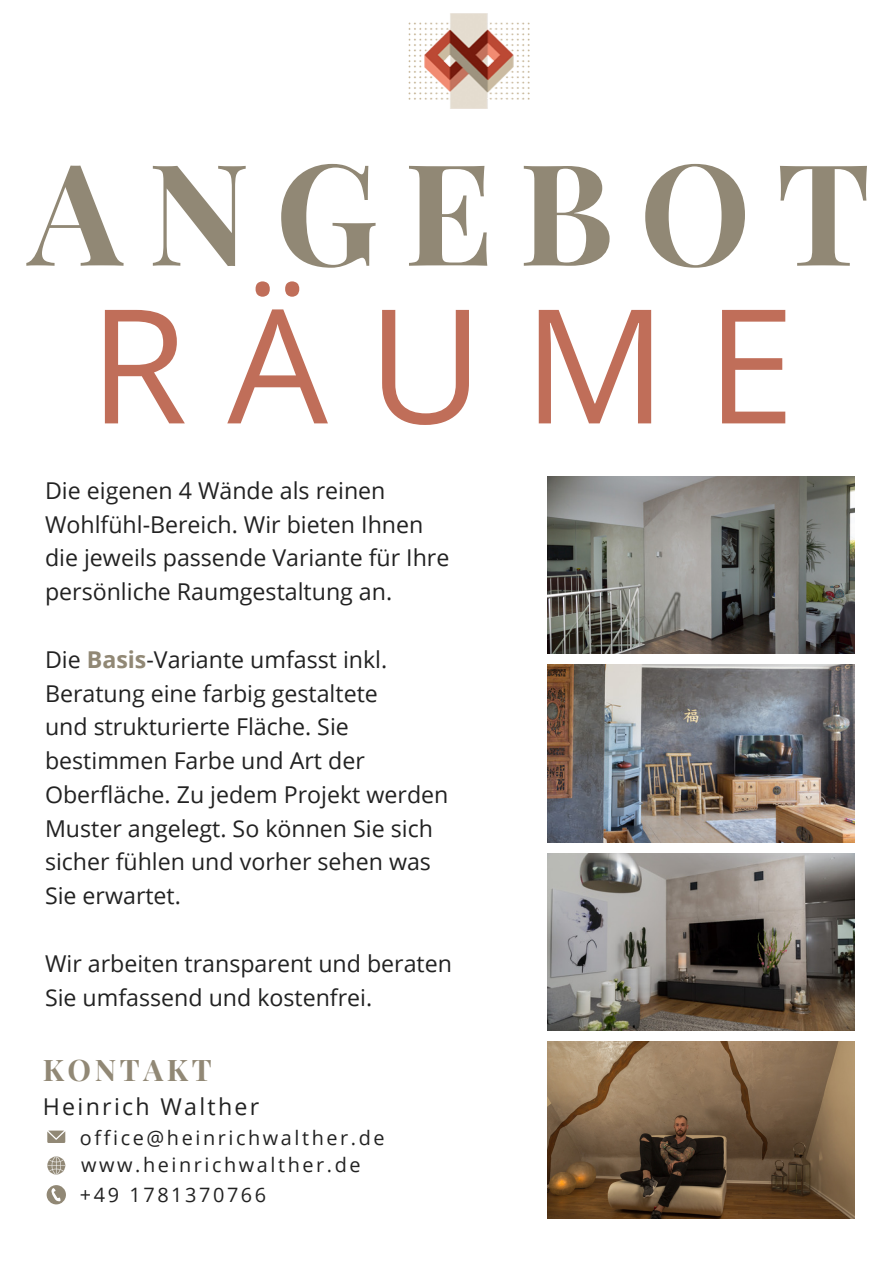
<style>
.page{position:relative;width:893px;height:1263px;background:#fff}
.page>*{position:absolute;margin:0;border:0;box-sizing:border-box;transform-origin:0 0}
.t1{font:159px "Open Sans";letter-spacing:.25em;color:#c06e59}
.t2{font:700 141px "Playfair Display";letter-spacing:.18em;color:#918875}
.t3{font:700 29.85px "Playfair Display";letter-spacing:.12em;color:#918875}
.t4{font:23.25px/33.8px "Open Sans";color:#222}
.t5{font:23.25px "Open Sans";letter-spacing:.1em;color:#222}
.t6{font:19.8px "Open Sans";letter-spacing:.13em;color:#222}
.s1{font-weight:700;color:#918875}
</style>
<div class="page">
<img style="left:547px;top:476px;width:308px;height:177px">
<img style="left:547px;top:664px;width:308px;height:178px">
<img style="left:547px;top:853px;width:308px;height:177px">
<img style="left:547px;top:1041px;width:308px;height:177px">
<img style="left:409px;top:14px;width:121px;height:94px">
<svg style="left:47px;top:1130px;width:18px;height:13px"></svg>
<svg style="left:47px;top:1156px;width:19px;height:19px"></svg>
<svg style="left:47px;top:1185px;width:19px;height:19px"></svg>
<h2 class="t2" style="left:28px;top:113px;width:844px">ANGEBOT</h2>
<h1 class="t1" style="left:89px;top:254px;width:707px">RÄUME</h1>
<p class="t4" style="left:45px;top:473px;width:406px">Die eigenen 4 Wände als reinen Wohlfühl-Bereich. Wir bieten Ihnen die jeweils passende Variante für Ihre persönliche Raumgestaltung an.</p>
<p class="t4" style="left:45px;top:642px;width:405px">Die <span class="s1">Basis</span>-Variante umfasst inkl.<br>Beratung eine farbig gestaltete<br>und strukturierte Fläche. Sie bestimmen Farbe und Art der<br>Oberfläche. Zu jedem Projekt werden<br>Muster angelegt. So können Sie sich sicher fühlen und vorher sehen was<br>Sie erwartet.</p>
<p class="t4" style="left:45px;top:946px;width:408px">Wir arbeiten transparent und beraten<br>Sie umfassend und kostenfrei.</p>
<p class="t3" style="left:43px;top:1049px;width:170px">KONTAKT</p>
<p class="t5" style="left:43px;top:1090px;width:218px">Heinrich Walther</p>
<p class="t6" style="left:80px;top:1124px;width:306px">office@heinrichwalther.de</p>
<p class="t6" style="left:80px;top:1180px;width:188px">+49 1781370766</p>
<p class="t6" style="left:81px;top:1151px;width:281px">www.heinrichwalther.de</p>
</div>
